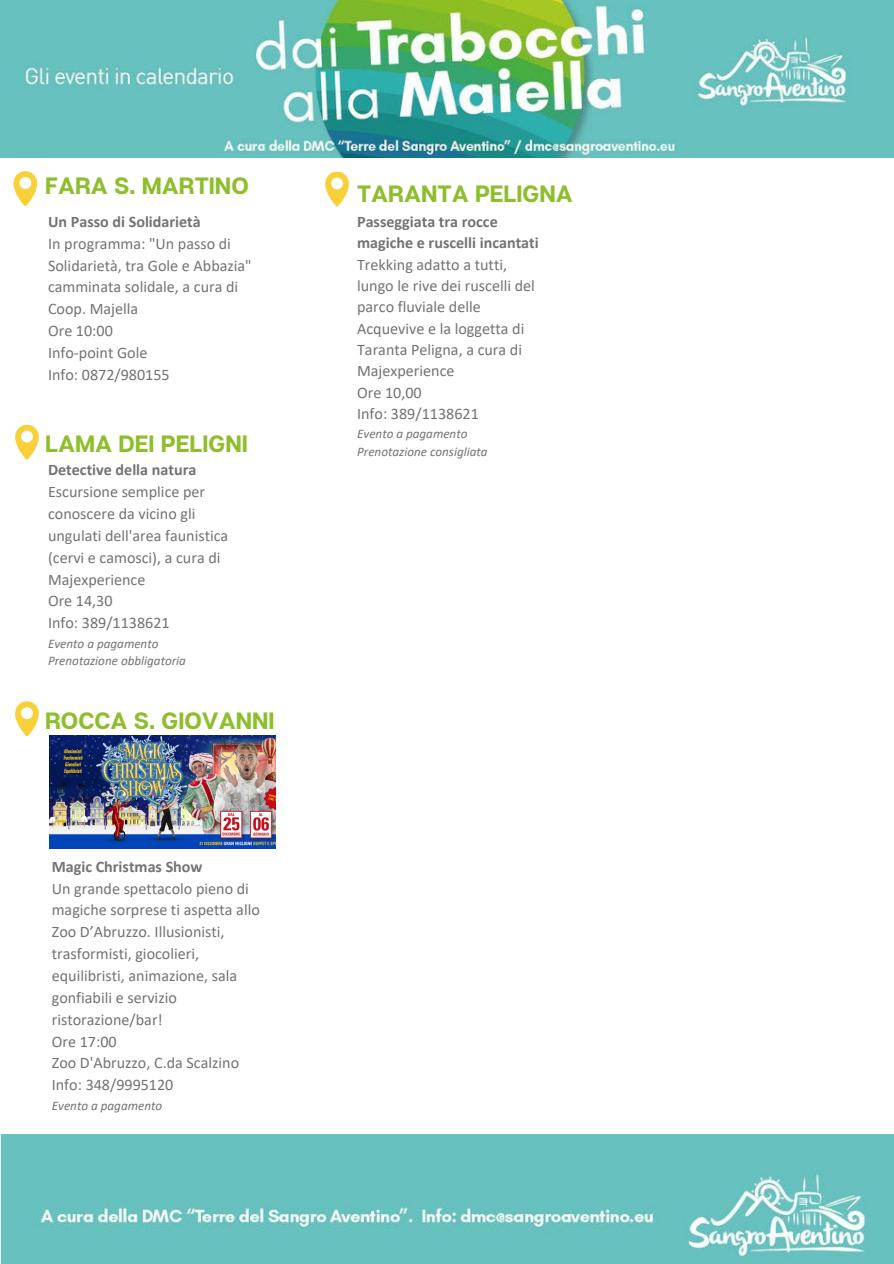
<style>
.page{position:relative;width:894px;height:1264px;background:#fff}
.page>*{position:absolute;margin:0;border:0;box-sizing:border-box;transform-origin:0 0}
.t1{font:700 23.55px "Articulat CF";color:#8ebe2c}
.t2{font:16.05px/21.9px "Calibri";color:#737373}
.t3{font:700 16.05px/21.3px "Calibri";color:#737373}
.t4{font:italic 13.05px "Calibri";color:#737373}
.s1{font-weight:700}
</style>
<div class="page">
<img style="left:0;top:0;width:893px;height:158px">
<img style="left:1px;top:1134px;width:892px;height:129px">
<svg style="left:13px;top:171px;width:24px;height:35px"></svg>
<svg style="left:15px;top:425px;width:24px;height:34px"></svg>
<svg style="left:325px;top:172px;width:24px;height:34px"></svg>
<svg style="left:15px;top:701px;width:24px;height:35px"></svg>
<img style="left:50px;top:735px;width:225px;height:113px">
<p class="t1" style="left:45px;top:171px;width:205px">FARA S. MARTINO</p>
<h1 class="t3" style="left:48px;top:212px;width:154px">Un Passo di Solidarietà</h1>
<h1 class="t2" style="left:48px;top:234px;width:205px">In programma: "Un passo di<br>Solidarietà, tra Gole e Abbazia" camminata solidale, a cura di<br>Coop. Majella</h1>
<p class="t2" style="left:48px;top:321px;width:66px">Ore 10:00</p>
<p class="t2" style="left:48px;top:343px;width:101px">Info-point Gole</p>
<p class="t2" style="left:48px;top:365px;width:123px">Info: 0872/980155</p>
<p class="t1" style="left:45px;top:429px;width:204px">LAMA DEI PELIGNI</p>
<p class="t2" style="left:48px;top:460px;width:182px"><span class="s1">Detective della natura<br></span>Escursione semplice per conoscere da vicino gli ungulati dell'area faunistica (cervi e camosci), a cura di<br>Majexperience</p>
<h1 class="t2" style="left:48px;top:591px;width:66px">Ore 14,30</h1>
<p class="t2" style="left:48px;top:613px;width:123px">Info: 389/1138621</p>
<p class="t4" style="left:48px;top:638px;width:112px">Evento a pagamento</p>
<p class="t4" style="left:48px;top:655px;width:139px">Prenotazione obbligatoria</p>
<p class="t1" style="left:45px;top:705px;width:231px">ROCCA S. GIOVANNI</p>
<p class="t3" style="left:52px;top:857px;width:152px">Magic Christmas Show</p>
<h1 class="t2" style="left:52px;top:878px;width:209px">Un grande spettacolo pieno di magiche sorprese ti aspetta allo<br>Zoo D’Abruzzo. Illusionisti, trasformisti, giocolieri, equilibristi, animazione, sala gonfiabili e servizio ristorazione/bar!</h1>
<p class="t2" style="left:52px;top:1031px;width:66px">Ore 17:00</p>
<p class="t2" style="left:52px;top:1053px;width:189px">Zoo D'Abruzzo, C.da Scalzino</p>
<p class="t2" style="left:52px;top:1075px;width:123px">Info: 348/9995120</p>
<p class="t4" style="left:52px;top:1100px;width:112px">Evento a pagamento</p>
<p class="t1" style="left:357px;top:179px;width:217px">TARANTA PELIGNA</p>
<p class="t3" style="left:357px;top:212px;width:183px">Passeggiata tra rocce magiche e ruscelli incantati</p>
<p class="t2" style="left:357px;top:255px;width:179px;line-height:21.3px">Trekking adatto a tutti, lungo le rive dei ruscelli del parco fluviale delle<br>Acquevive e la loggetta di<br>Taranta Peligna, a cura di<br>Majexperience</p>
<p class="t2" style="left:357px;top:382px;width:66px">Ore 10,00</p>
<p class="t2" style="left:357px;top:404px;width:123px">Info: 389/1138621</p>
<p class="t4" style="left:357px;top:428px;width:112px">Evento a pagamento</p>
<p class="t4" style="left:357px;top:446px;width:132px">Prenotazione consigliata</p>
</div>
